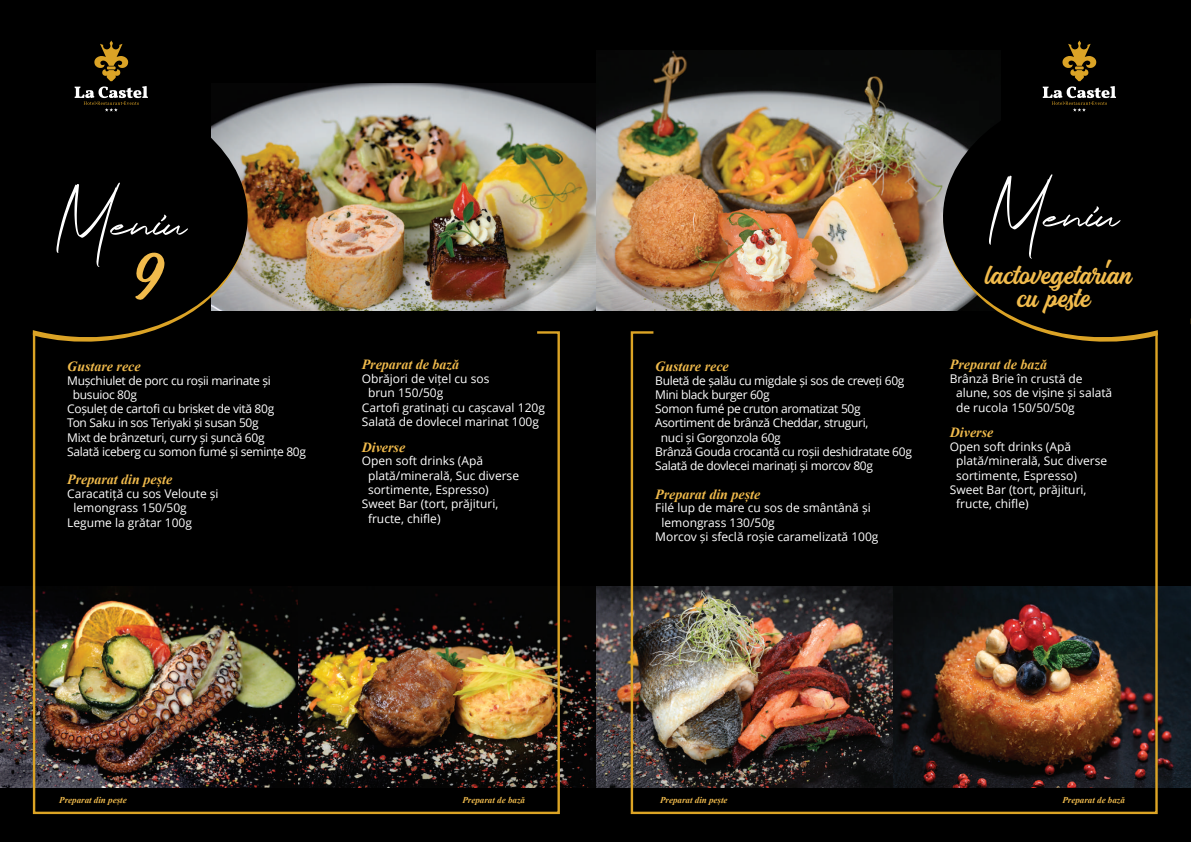
<style>
.page{position:relative;width:1191px;height:842px;background:#fff}
.page>*{position:absolute;margin:0;border:0;box-sizing:border-box;transform-origin:0 0}
.t1{font:76.4px "Magehand";color:#f1bb4c}
.t2{font:italic 69.7px "Jodie Badiston";letter-spacing:.01em;color:#fff}
.t3{font:31.7px/23.7px "Magehand";color:#f1bb4c;text-align:center}
.t4{font:italic 700 14px "Times New Roman";color:#f1bb4c}
.t5{font:12px/14.3px "Open Sans";color:#fff}
.t6{font:12px "Open Sans";letter-spacing:-.025em;color:#fff}
.t7{font:italic 700 9px "Times New Roman";color:#f1bb4c}
.s1{font-style:normal;font-size:105.4px}
</style>
<div class="page">
<div style="left:595px;top:0;width:595px;height:842px;background:#000"></div>
<img style="left:595px;top:50px;width:342px;height:260px">
<svg style="left:937px;top:112px;width:110px;height:218px"></svg>
<svg style="left:1042px;top:41px;width:74px;height:71px"></svg>
<img style="left:595px;top:587px;width:595px;height:200px">
<div style="left:0;top:0;width:595px;height:842px;background:#000"></div>
<img style="left:253px;top:83px;width:342px;height:227px">
<svg style="left:74px;top:86px;width:179px;height:244px"></svg>
<svg style="left:75px;top:41px;width:73px;height:71px"></svg>
<img style="left:32px;top:330px;width:529px;height:485px">
<img style="left:629px;top:330px;width:529px;height:485px">
<h2 class="t2" style="left:55px;top:182px;width:150px"><span class="s1">M</span>eniu</h2>
<h1 class="t1" style="left:131px;top:253px;width:32px">9</h1>
<p class="t4" style="left:67px;top:361px;width:75px">Gustare rece</p>
<p class="t6" style="left:67px;top:375px;width:205px">Mușchiulet de porc cu roșii marinate și</p>
<p class="t6" style="left:73px;top:390px;width:66px">busuioc 80g</p>
<p class="t6" style="left:67px;top:404px;width:208px">Coșuleț de cartofi cu brisket de vită 80g</p>
<p class="t6" style="left:67px;top:418px;width:193px">Ton Saku in sos Teriyaki și susan 50g</p>
<p class="t6" style="left:67px;top:432px;width:199px">Mixt de brânzeturi, curry și șuncă 60g</p>
<p class="t6" style="left:67px;top:447px;width:240px">Salată iceberg cu somon fumé și semințe 80g</p>
<p class="t4" style="left:67px;top:475px;width:106px">Preparat din pește</p>
<p class="t5" style="left:67px;top:488px;width:153px">Caracatiță cu sos Veloute și</p>
<p class="t5" style="left:73px;top:502px;width:115px">lemongrass 150/50g</p>
<p class="t5" style="left:67px;top:516px;width:126px">Legume la grătar 100g</p>
<p class="t4" style="left:362px;top:360px;width:99px">Preparat de bază</p>
<p class="t5" style="left:362px;top:373px;width:129px">Obrăjori de vițel cu sos</p>
<p class="t5" style="left:368px;top:387px;width:77px">brun 150/50g</p>
<p class="t5" style="left:362px;top:401px;width:185px">Cartofi gratinați cu cașcaval 120g</p>
<p class="t5" style="left:362px;top:416px;width:179px">Salată de dovlecel marinat 100g</p>
<p class="t4" style="left:362px;top:442px;width:45px">Diverse</p>
<p class="t5" style="left:362px;top:455px;width:123px">Open soft drinks (Apă</p>
<p class="t5" style="left:368px;top:469px;width:153px">plată/minerală, Suc diverse</p>
<p class="t5" style="left:368px;top:484px;width:122px">sortimente, Espresso)</p>
<p class="t5" style="left:362px;top:498px;width:138px">Sweet Bar (tort, prăjituri,</p>
<p class="t5" style="left:368px;top:512px;width:74px">fructe, chifle)</p>
<p class="t4" style="left:655px;top:361px;width:75px">Gustare rece</p>
<p class="t6" style="left:655px;top:375px;width:251px">Buletă de șalău cu migdale și sos de creveți 60g</p>
<p class="t6" style="left:655px;top:390px;width:116px">Mini black burger 60g</p>
<p class="t6" style="left:655px;top:404px;width:207px">Somon fumé pe cruton aromatizat 50g</p>
<p class="t6" style="left:655px;top:418px;width:215px">Asortiment de brânză Cheddar, struguri,</p>
<p class="t6" style="left:661px;top:432px;width:121px">nuci și Gorgonzola 60g</p>
<p class="t6" style="left:655px;top:447px;width:258px">Brânză Gouda crocantă cu roșii deshidratate 60g</p>
<p class="t6" style="left:655px;top:461px;width:219px">Salată de dovlecei marinați și morcov 80g</p>
<p class="t4" style="left:655px;top:489px;width:106px">Preparat din pește</p>
<p class="t5" style="left:655px;top:502px;width:217px">Filé lup de mare cu sos de smântână și</p>
<p class="t5" style="left:661px;top:516px;width:115px">lemongrass 130/50g</p>
<p class="t5" style="left:655px;top:531px;width:225px">Morcov și sfeclă roșie caramelizată 100g</p>
<h2 class="t2" style="left:987px;top:174px;width:150px"><span class="s1">M</span>eniu</h2>
<h3 class="t3" style="left:985px;top:266px;width:148px">lactovegetarian cu peste</h3>
<p class="t4" style="left:949px;top:360px;width:99px">Preparat de bază</p>
<p class="t5" style="left:956px;top:373px;width:158px;text-indent:-6px">Brânză Brie în crustă de alune, sos de vișine și salată de rucola 150/50/50g</p>
<p class="t4" style="left:949px;top:428px;width:45px">Diverse</p>
<p class="t5" style="left:949px;top:441px;width:123px">Open soft drinks (Apă</p>
<p class="t5" style="left:956px;top:455px;width:153px">plată/minerală, Suc diverse</p>
<p class="t5" style="left:956px;top:469px;width:122px">sortimente, Espresso)</p>
<p class="t5" style="left:949px;top:484px;width:138px">Sweet Bar (tort, prăjituri,</p>
<p class="t5" style="left:956px;top:498px;width:74px">fructe, chifle)</p>
<p class="t7" style="left:59px;top:797px;width:69px">Preparat din pește</p>
<p class="t7" style="left:660px;top:797px;width:69px">Preparat din pește</p>
<p class="t7" style="left:462px;top:797px;width:64px">Preparat de bază</p>
<p class="t7" style="left:1062px;top:797px;width:64px">Preparat de bază</p>
</div>
